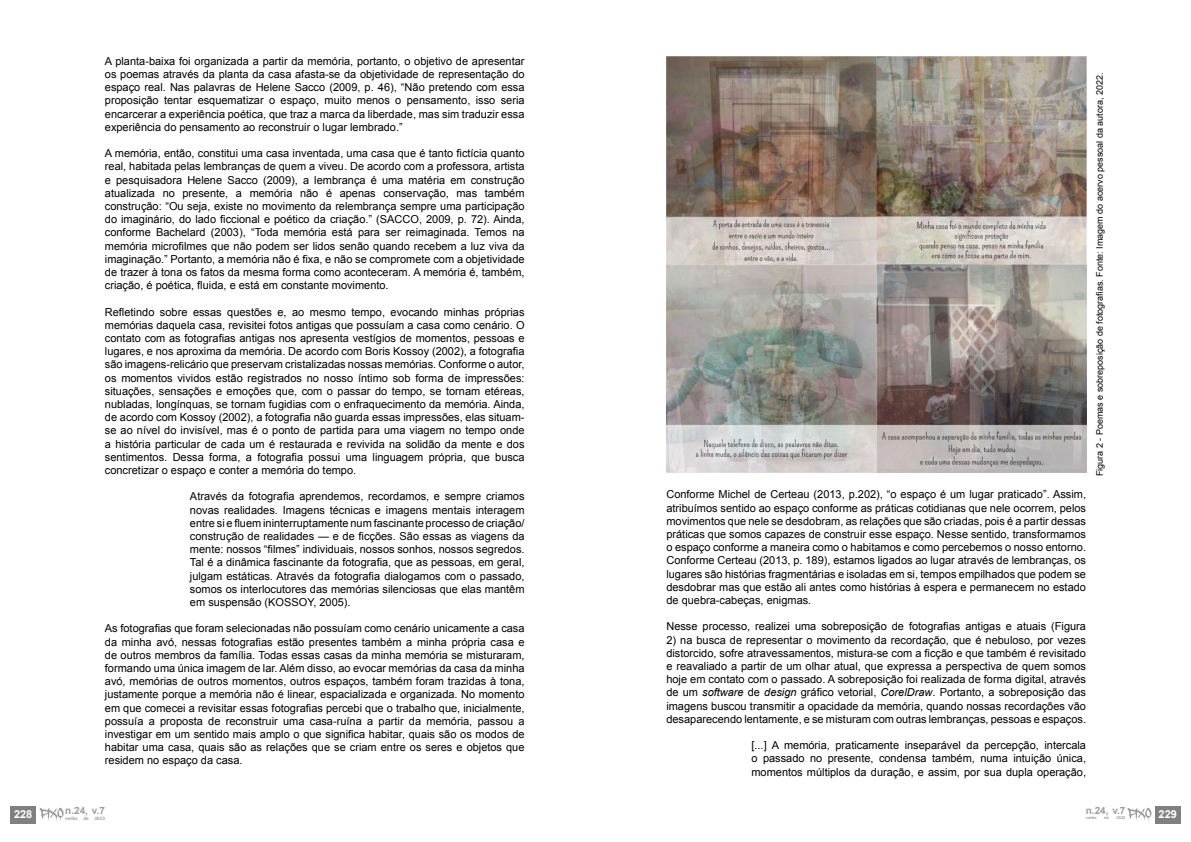
<style>
.page{position:relative;width:1191px;height:842px;background:#fff}
.page>*{position:absolute;margin:0;border:0;box-sizing:border-box;transform-origin:0 0}
.t1{font:11px/13.2px "Arial";color:#000;text-align:justify}
.t2{font:700 11px "Arial";color:#fff}
.t3{font:700 10px "Arial";color:#9d9d9c}
.t4{font:9px "Arial";color:#000}
.t5{font:700 4.6px "Arial";color:#9d9d9c}
.t6{font:700 4px "Arial";color:#9d9d9c}
.s1{font-style:italic}
</style>
<div class="page">
<img style="left:666px;top:57px;width:420px;height:415px">
<div style="left:11px;top:806px;width:25px;height:17px;background:#808080"></div>
<svg style="left:40px;top:808px;width:24px;height:13px"></svg>
<div style="left:1155px;top:806px;width:25px;height:17px;background:#808080"></div>
<svg style="left:1127px;top:808px;width:24px;height:13px"></svg>
<p class="t1" style="left:105px;top:54px;width:421px">A planta-baixa foi organizada a partir da memória, portanto, o objetivo de apresentar os poemas através da planta da casa afasta-se da objetividade de representação do espaço real. Nas palavras de Helene Sacco (2009, p. 46), “Não pretendo com essa proposição tentar esquematizar o espaço, muito menos o pensamento, isso seria encarcerar a experiência poética, que traz a marca da liberdade, mas sim traduzir essa experiência do pensamento ao reconstruir o lugar lembrado.”</p>
<p class="t1" style="left:105px;top:147px;width:421px">A memória, então, constitui uma casa inventada, uma casa que é tanto fictícia quanto real, habitada pelas lembranças de quem a viveu. De acordo com a professora, artista e pesquisadora Helene Sacco (2009), a lembrança é uma matéria em construção atualizada no presente, a memória não é apenas conservação, mas também construção: “Ou seja, existe no movimento da relembrança sempre uma participação do imaginário, do lado ficcional e poético da criação.” (SACCO, 2009, p. 72). Ainda, conforme Bachelard (2003), “Toda memória está para ser reimaginada. Temos na memória microfilmes que não podem ser lidos senão quando recebem a luz viva da imaginação.” Portanto, a memória não é fixa, e não se compromete com a objetividade de trazer à tona os fatos da mesma forma como aconteceram. A memória é, também, criação, é poética, fluida, e está em constante movimento.</p>
<p class="t1" style="left:105px;top:305px;width:421px">Refletindo sobre essas questões e, ao mesmo tempo, evocando minhas próprias memórias daquela casa, revisitei fotos antigas que possuíam a casa como cenário. O contato com as fotografias antigas nos apresenta vestígios de momentos, pessoas e lugares, e nos aproxima da memória. De acordo com Boris Kossoy (2002), a fotografia são imagens-relicário que preservam cristalizadas nossas memórias. Conforme o autor, os momentos vividos estão registrados no nosso íntimo sob forma de impressões: situações, sensações e emoções que, com o passar do tempo, se tornam etéreas, nubladas, longínquas, se tornam fugidias com o enfraquecimento da memória. Ainda, de acordo com Kossoy (2002), a fotografia não guarda essas impressões, elas situam&shy;se ao nível do invisível, mas é o ponto de partida para uma viagem no tempo onde a história particular de cada um é restaurada e revivida na solidão da mente e dos sentimentos. Dessa forma, a fotografia possui uma linguagem própria, que busca concretizar o espaço e conter a memória do tempo.</p>
<p class="t1" style="left:190px;top:490px;width:336px">Através da fotografia aprendemos, recordamos, e sempre criamos novas realidades. Imagens técnicas e imagens mentais interagem entre si e fluem ininterruptamente num fascinante processo de criação/ construção de realidades — e de ficções. São essas as viagens da mente: nossos “filmes” individuais, nossos sonhos, nossos segredos.<br>Tal é a dinâmica fascinante da fotografia, que as pessoas, em geral, julgam estáticas. Através da fotografia dialogamos com o passado, somos os interlocutores das memórias silenciosas que elas mantêm em suspensão (KOSSOY, 2005).</p>
<p class="t1" style="left:105px;top:622px;width:421px">As fotografias que foram selecionadas não possuíam como cenário unicamente a casa da minha avó, nessas fotografias estão presentes também a minha própria casa e de outros membros da família. Todas essas casas da minha memória se misturaram, formando uma única imagem de lar. Além disso, ao evocar memórias da casa da minha avó, memórias de outros momentos, outros espaços, também foram trazidas à tona, justamente porque a memória não é linear, espacializada e organizada. No momento em que comecei a revisitar essas fotografias percebi que o trabalho que, inicialmente, possuía a proposta de reconstruir uma casa-ruína a partir da memória, passou a investigar em um sentido mais amplo o que significa habitar, quais são os modos de habitar uma casa, quais são as relações que se criam entre os seres e objetos que residem no espaço da casa.</p>
<p class="t2" style="left:14px;top:807px;width:20px">228</p>
<p class="t3" style="left:65px;top:804px;width:41px">n.24, v.7</p>
<p class="t5" style="left:65px;top:815px;width:14px">verão</p>
<p class="t5" style="left:83px;top:815px;width:7px">de</p>
<p class="t5" style="left:95px;top:815px;width:12px">2023</p>
<p class="t1" style="left:666px;top:488px;width:421px">Conforme Michel de Certeau (2013, p.202), “o espaço é um lugar praticado”. Assim, atribuímos sentido ao espaço conforme as práticas cotidianas que nele ocorrem, pelos movimentos que nele se desdobram, as relações que são criadas, pois é a partir dessas práticas que somos capazes de construir esse espaço. Nesse sentido, transformamos o espaço conforme a maneira como o habitamos e como percebemos o nosso entorno.<br>Conforme Certeau (2013, p. 189), estamos ligados ao lugar através de lembranças, os lugares são histórias fragmentárias e isoladas em si, tempos empilhados que podem se desdobrar mas que estão ali antes como histórias à espera e permanecem no estado de quebra-cabeças, enigmas.</p>
<p class="t1" style="left:666px;top:620px;width:421px">Nesse processo, realizei uma sobreposição de fotografias antigas e atuais (Figura</p>
<p class="t1" style="left:666px;top:633px;width:421px">2) na busca de representar o movimento da recordação, que é nebuloso, por vezes distorcido, sofre atravessamentos, mistura-se com a ficção e que também é revisitado e reavaliado a partir de um olhar atual, que expressa a perspectiva de quem somos hoje em contato com o passado. A sobreposição foi realizada de forma digital, através de um <span class="s1">software</span> de <span class="s1">design</span> gráfico vetorial, <span class="s1">CorelDraw</span>. Portanto, a sobreposição das imagens buscou transmitir a opacidade da memória, quando nossas recordações vão desaparecendo lentamente, e se misturam com outras lembranças, pessoas e espaços.</p>
<p class="t1" style="left:751px;top:739px;width:336px">[...] A memória, praticamente inseparável da percepção, intercala o passado no presente, condensa também, numa intuição única, momentos múltiplos da duração, e assim, por sua dupla operação,</p>
<p class="t4" style="left:1093px;top:476px;width:405px;rotate:-90deg">Figura 2 - Poemas e sobreposição de fotografias. Fonte: Imagem do acervo pessoal da autora, 2022.</p>
<p class="t3" style="left:1085px;top:804px;width:41px">n.24, v.7</p>
<p class="t6" style="left:1085px;top:815px;width:12px">verão</p>
<p class="t6" style="left:1104px;top:815px;width:6px">de</p>
<p class="t6" style="left:1116px;top:815px;width:10px">2023</p>
<p class="t2" style="left:1158px;top:807px;width:20px">229</p>
</div>
